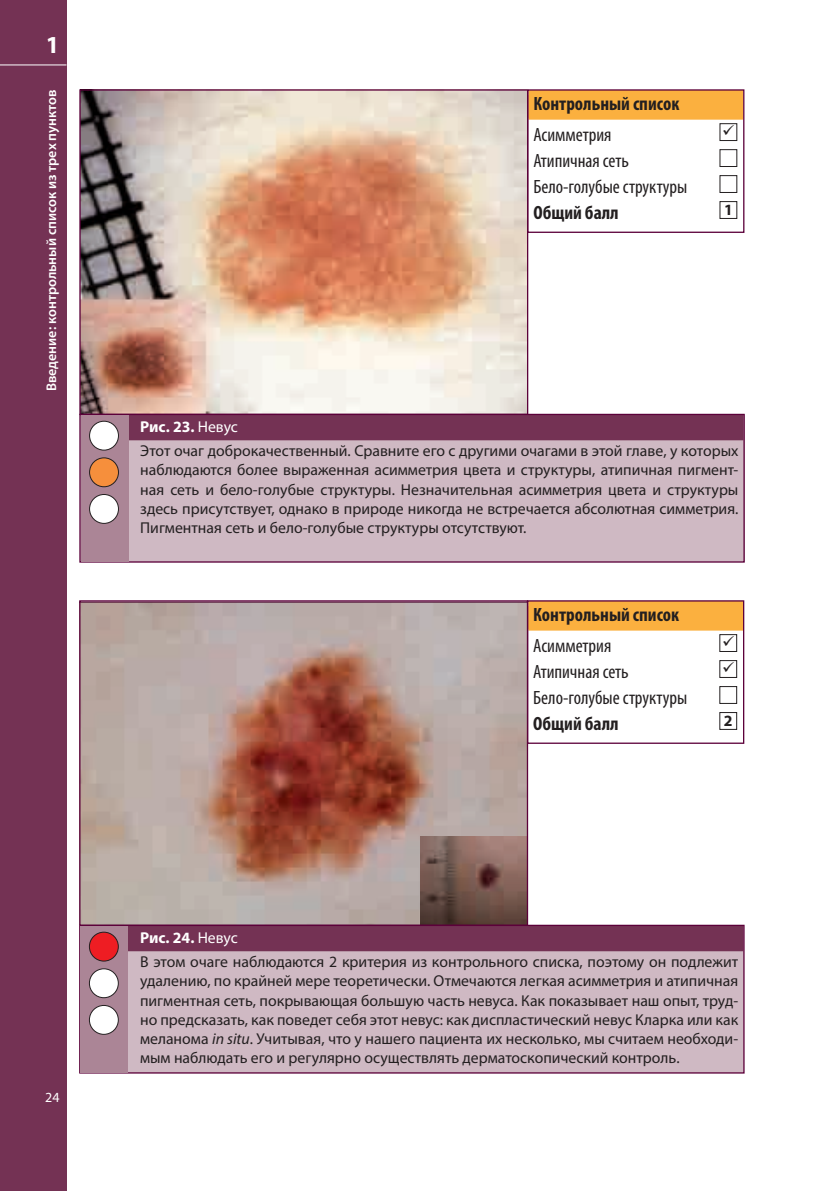
<style>
.page{position:relative;width:819px;height:1191px;background:#fff}
.page>*{position:absolute;margin:0;border:0;box-sizing:border-box;transform-origin:0 0}
.t1{font:700 24.5px "Myriad Pro";color:#fff}
.t2{font:condensed 19.25px/25.9px "Myriad Pro";color:#231f20}
.t3{font:700 condensed 19.25px "Myriad Pro";color:#231f20}
.t4{font:15.75px/19.2px "Myriad Pro";color:#231f20}
.t5{font:700 15.75px "Myriad Pro";color:#231f20}
.t6{font:600 14px "Myriad Pro";color:#fff}
.t7{font:14px "Myriad Pro";color:#fff}
.s1{font-weight:700;color:#fff}
.s2{color:#fff}
.s3{font-style:italic}
</style>
<div class="page">
<div style="left:0;top:0;width:66px;height:1191px;background:#743254"></div>
<hr style="left:0;top:64px;width:66px;height:1px;background:#fff">
<div style="left:528px;top:90px;width:215px;height:28px;background:#fbb03f"></div>
<div style="left:528px;top:95px;width:215px;height:25px;background:#fbb03f"></div>
<div style="left:719px;top:123px;width:18px;height:18px;border:1px solid #231f20"></div>
<div style="left:719px;top:149px;width:18px;height:18px;border:1px solid #231f20"></div>
<div style="left:719px;top:175px;width:18px;height:18px;border:1px solid #231f20"></div>
<div style="left:719px;top:201px;width:18px;height:18px;border:1px solid #231f20"></div>
<div style="left:527px;top:89px;width:217px;height:144px;border:1px solid #5c013a"></div>
<div style="left:528px;top:601px;width:215px;height:28px;background:#fbb03f"></div>
<div style="left:528px;top:606px;width:215px;height:24px;background:#fbb03f"></div>
<div style="left:719px;top:634px;width:18px;height:18px;border:1px solid #231f20"></div>
<div style="left:719px;top:660px;width:18px;height:18px;border:1px solid #231f20"></div>
<div style="left:719px;top:686px;width:18px;height:18px;border:1px solid #231f20"></div>
<div style="left:719px;top:712px;width:18px;height:18px;border:1px solid #231f20"></div>
<div style="left:527px;top:600px;width:217px;height:144px;border:1px solid #5c013a"></div>
<img style="left:81px;top:91px;width:445px;height:322px">
<svg style="left:81px;top:602px;width:445px;height:322px"></svg>
<div style="left:80px;top:414px;width:664px;height:148px;background:#cfb9c3"></div>
<div style="left:120px;top:414px;width:623px;height:26px;background:#743254"></div>
<div style="left:79px;top:414px;width:665px;height:148px;border:1px solid #5c013a"></div>
<div style="left:80px;top:925px;width:664px;height:148px;background:#cfb9c3"></div>
<div style="left:120px;top:925px;width:623px;height:26px;background:#743254"></div>
<div style="left:79px;top:924px;width:665px;height:149px;border:1px solid #5c013a"></div>
<div style="left:81px;top:415px;width:47px;height:146px;background:#ab8596"></div>
<div style="left:81px;top:926px;width:47px;height:146px;background:#ab8596"></div>
<div style="left:90px;top:421px;width:28px;height:29px;background:#fff;border-radius:50%"></div>
<div style="left:89px;top:421px;width:30px;height:29px;border:1px solid #231f20;border-radius:50%"></div>
<div style="left:89px;top:932px;width:29px;height:29px;background:#ee1d23;border-radius:50%"></div>
<div style="left:89px;top:931px;width:30px;height:30px;border:1px solid #231f20;border-radius:50%"></div>
<div style="left:90px;top:458px;width:28px;height:29px;background:#f68f3c;border-radius:50%"></div>
<div style="left:89px;top:457px;width:30px;height:30px;border:1px solid #231f20;border-radius:50%"></div>
<div style="left:89px;top:968px;width:29px;height:29px;background:#fff;border-radius:50%"></div>
<div style="left:89px;top:968px;width:30px;height:30px;border:1px solid #231f20;border-radius:50%"></div>
<div style="left:90px;top:494px;width:28px;height:29px;background:#fff;border-radius:50%"></div>
<div style="left:89px;top:494px;width:30px;height:30px;border:1px solid #231f20;border-radius:50%"></div>
<div style="left:89px;top:1005px;width:29px;height:29px;background:#fff;border-radius:50%"></div>
<div style="left:89px;top:1005px;width:30px;height:29px;border:1px solid #231f20;border-radius:50%"></div>
<h1 class="t1" style="left:46px;top:36px;width:15px">1</h1>
<p class="t6" style="left:46px;top:391px;width:303px;rotate:-90deg">Введение: контрольный список из трех пунктов</p>
<p class="t7" style="left:45px;top:1092px;width:16px">24</p>
<p class="t3" style="left:533px;top:97px;width:147px">Контрольный список</p>
<p class="t2" style="left:533px;top:123px;width:155px">Асимметрия<br>Атипичная сеть<br>Бело-голубые структуры</p>
<p class="t3" style="left:533px;top:206px;width:87px">Общий балл</p>
<p class="t5" style="left:724px;top:204px;width:10px">1</p>
<p class="t4" style="left:140px;top:416px;width:599px;line-height:24.2px"><span class="s1">Рис. 23.</span> <span class="s2">Невус<br></span>Этот очаг доброкачественный. Сравните его с другими очагами в этой главе, у которых</p>
<p class="t4" style="left:140px;top:461px;width:599px;text-align:justify">наблюдаются более выраженная асимметрия цвета и структуры, атипичная пигмент&shy;ная сеть и бело-голубые структуры. Незначительная асимметрия цвета и структуры здесь присутствует, однако в природе никогда не встречается абсолютная симметрия.<br>Пигментная сеть и бело-голубые структуры отсутствуют.</p>
<p class="t3" style="left:533px;top:608px;width:147px">Контрольный список</p>
<p class="t2" style="left:533px;top:634px;width:155px">Асимметрия<br>Атипичная сеть<br>Бело-голубые структуры</p>
<p class="t3" style="left:533px;top:716px;width:87px">Общий балл</p>
<p class="t5" style="left:723px;top:714px;width:10px">2</p>
<p class="t4" style="left:140px;top:926px;width:599px;line-height:24.2px"><span class="s1">Рис. 24.</span> <span class="s2">Невус<br></span>В этом очаге наблюдаются 2 критерия из контрольного списка, поэтому он подлежит</p>
<p class="t4" style="left:140px;top:972px;width:599px;text-align:justify">удалению, по крайней мере теоретически. Отмечаются легкая асимметрия и атипичная пигментная сеть, покрывающая большую часть невуса. Как показывает наш опыт, труд&shy;но предсказать, как поведет себя этот невус: как диспластический невус Кларка или как меланома <span class="s3">in situ</span>. Учитывая, что у нашего пациента их несколько, мы считаем необходи&shy;мым наблюдать его и регулярно осуществлять дерматоскопический контроль.</p>
</div>
